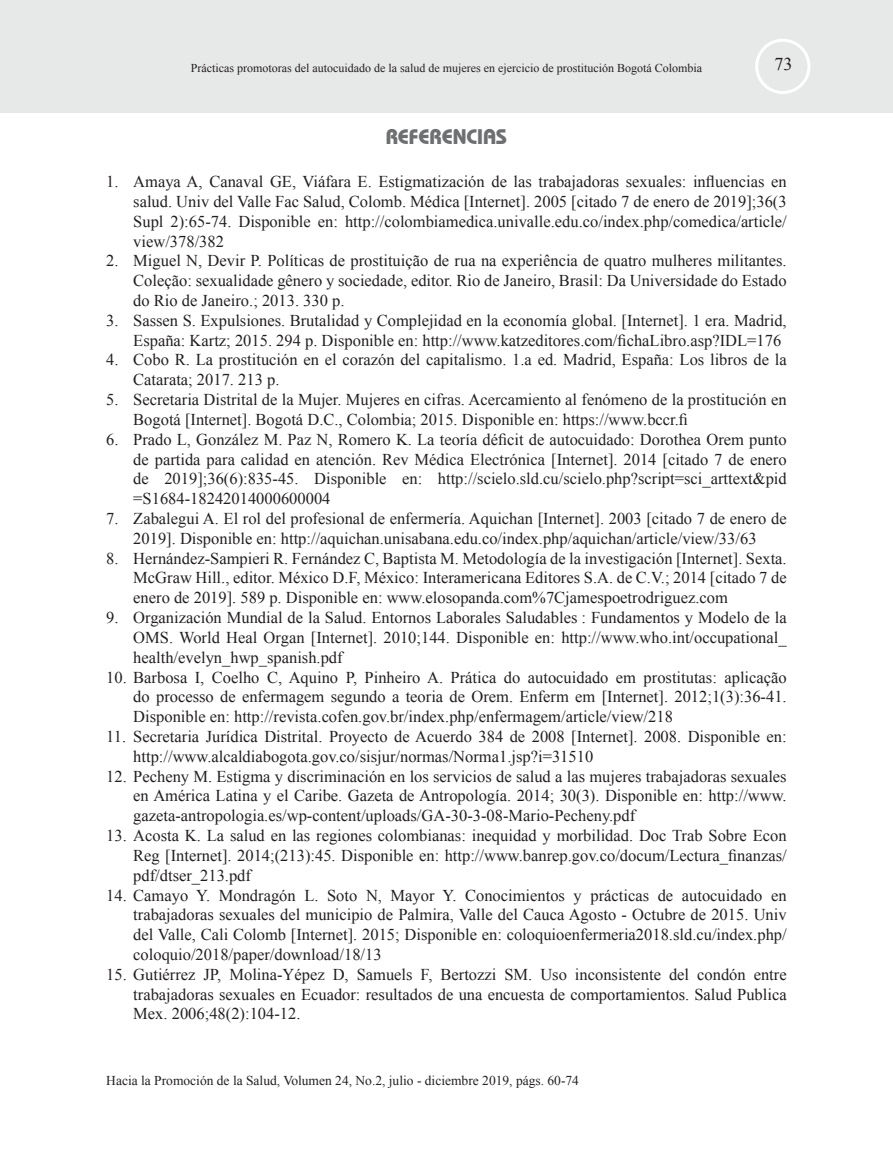
<style>
.page{position:relative;width:893px;height:1149px;background:#fff}
.page>*{position:absolute;margin:0;border:0;box-sizing:border-box;transform-origin:0 0}
.TITULO_DENTO_DEL_ART{font:700 21px "Bauhaus IT Cby BT";color:#6d6f71}
.t1{font:18px "Times New Roman";color:#231f20}
.t2{font:16.5px/19.8px "Times New Roman";color:#231f20;text-align:justify}
.t3{font:13.5px "Times New Roman";color:#231f20}
.t4{font:12px "Times New Roman";color:#231f20}
</style>
<div class="page">
<div style="left:0;top:0;width:893px;height:113px;background:#e7e8e8"></div>
<div style="left:755px;top:39px;width:55px;height:55px;border:3px solid #fff;border-radius:50%"></div>
<p class="t4" style="left:191px;top:60px;width:513px">Prácticas promotoras del autocuidado de la salud de mujeres en ejercicio de prostitución Bogotá Colombia</p>
<p class="t1" style="left:774px;top:52px;width:19px">73</p>
<p class="TITULO_DENTO_DEL_ART" style="left:386px;top:123px;width:123px">REFERENCIAS</p>
<p class="t2" style="left:133px;top:171px;width:655px;text-indent:-27px">1. Amaya A, Canaval GE, Viáfara E. Estigmatización de las trabajadoras sexuales: influencias en salud. Univ del Valle Fac Salud, Colomb. Médica [Internet]. 2005 [citado 7 de enero de 2019];36(3<br>Supl 2):65-74. Disponible en: http://colombiamedica.univalle.edu.co/index.php/comedica/article/ view/378/382</p>
<p class="t2" style="left:133px;top:250px;width:655px;text-indent:-27px">2. Miguel N, Devir P. Políticas de prostituição de rua na experiência de quatro mulheres militantes.<br>Coleção: sexualidade gênero y sociedade, editor. Rio de Janeiro, Brasil: Da Universidade do Estado do Rio de Janeiro.; 2013. 330 p.</p>
<p class="t2" style="left:133px;top:310px;width:655px;text-indent:-27px">3. Sassen S. Expulsiones. Brutalidad y Complejidad en la economía global. [Internet]. 1 era. Madrid,<br>España: Kartz; 2015. 294 p. Disponible en: http://www.katzeditores.com/fichaLibro.asp?IDL=176</p>
<p class="t2" style="left:133px;top:349px;width:655px;text-indent:-27px">4. Cobo R. La prostitución en el corazón del capitalismo. 1.a ed. Madrid, España: Los libros de la<br>Catarata; 2017. 213 p.</p>
<p class="t2" style="left:133px;top:389px;width:655px;text-indent:-27px">5. Secretaria Distrital de la Mujer. Mujeres en cifras. Acercamiento al fenómeno de la prostitución en<br>Bogotá [Internet]. Bogotá D.C., Colombia; 2015. Disponible en: https://www.bccr.fi</p>
<p class="t2" style="left:133px;top:429px;width:655px;text-indent:-27px">6. Prado L, González M. Paz N, Romero K. La teoría déficit de autocuidado: Dorothea Orem punto de partida para calidad en atención. Rev Médica Electrónica [Internet]. 2014 [citado 7 de enero de 2019];36(6):835-45. Disponible en: http://scielo.sld.cu/scielo.php?script=sci_arttext&amp;pid =S1684-18242014000600004</p>
<p class="t2" style="left:106px;top:508px;width:682px;text-align:center">7. Zabalegui A. El rol del profesional de enfermería. Aquichan [Internet]. 2003 [citado 7 de enero de<br>2019]. Disponible en: http://aquichan.unisabana.edu.co/index.php/aquichan/article/view/33/63</p>
<p class="t2" style="left:133px;top:547px;width:655px;text-indent:-27px">8. Hernández-Sampieri R. Fernández C, Baptista M. Metodología de la investigación [Internet]. Sexta.<br>McGraw Hill., editor. México D.F, México: Interamericana Editores S.A. de C.V.; 2014 [citado 7 de enero de 2019]. 589 p. Disponible en: www.elosopanda.com%7Cjamespoetrodriguez.com</p>
<p class="t2" style="left:133px;top:607px;width:655px;text-indent:-27px">9. Organización Mundial de la Salud. Entornos Laborales Saludables : Fundamentos y Modelo de la OMS. World Heal Organ [Internet]. 2010;144. Disponible en: http://www.who.int/occupational_ health/evelyn_hwp_spanish.pdf</p>
<p class="t2" style="left:133px;top:666px;width:655px;text-indent:-27px">10. Barbosa I, Coelho C, Aquino P, Pinheiro A. Prática do autocuidado em prostitutas: aplicação do processo de enfermagem segundo a teoria de Orem. Enferm em [Internet]. 2012;1(3):36-41.<br>Disponible en: http://revista.cofen.gov.br/index.php/enfermagem/article/view/218</p>
<p class="t2" style="left:133px;top:726px;width:655px;text-indent:-27px">11. Secretaria Jurídica Distrital. Proyecto de Acuerdo 384 de 2008 [Internet]. 2008. Disponible en: http://www.alcaldiabogota.gov.co/sisjur/normas/Norma1.jsp?i=31510</p>
<p class="t2" style="left:133px;top:765px;width:655px;text-indent:-27px">12. Pecheny M. Estigma y discriminación en los servicios de salud a las mujeres trabajadoras sexuales en América Latina y el Caribe. Gazeta de Antropología. 2014; 30(3). Disponible en: http://www. gazeta-antropologia.es/wp-content/uploads/GA-30-3-08-Mario-Pecheny.pdf</p>
<p class="t2" style="left:133px;top:825px;width:655px;text-indent:-27px">13. Acosta K. La salud en las regiones colombianas: inequidad y morbilidad. Doc Trab Sobre Econ Reg [Internet]. 2014;(213):45. Disponible en: http://www.banrep.gov.co/docum/Lectura_finanzas/ pdf/dtser_213.pdf</p>
<p class="t2" style="left:133px;top:884px;width:655px;text-indent:-27px">14. Camayo Y. Mondragón L. Soto N, Mayor Y. Conocimientos y prácticas de autocuidado en trabajadoras sexuales del municipio de Palmira, Valle del Cauca Agosto - Octubre de 2015. Univ del Valle, Cali Colomb [Internet]. 2015; Disponible en: coloquioenfermeria2018.sld.cu/index.php/ coloquio/2018/paper/download/18/13</p>
<p class="t2" style="left:133px;top:963px;width:655px;text-indent:-27px">15. Gutiérrez JP, Molina-Yépez D, Samuels F, Bertozzi SM. Uso inconsistente del condón entre trabajadoras sexuales en Ecuador: resultados de una encuesta de comportamientos. Salud Publica Mex. 2006;48(2):104-12.</p>
<p class="t3" style="left:106px;top:1071px;width:474px">Hacia la Promoción de la Salud, Volumen 24, No.2, julio - diciembre 2019, págs. 60-74</p>
</div>
